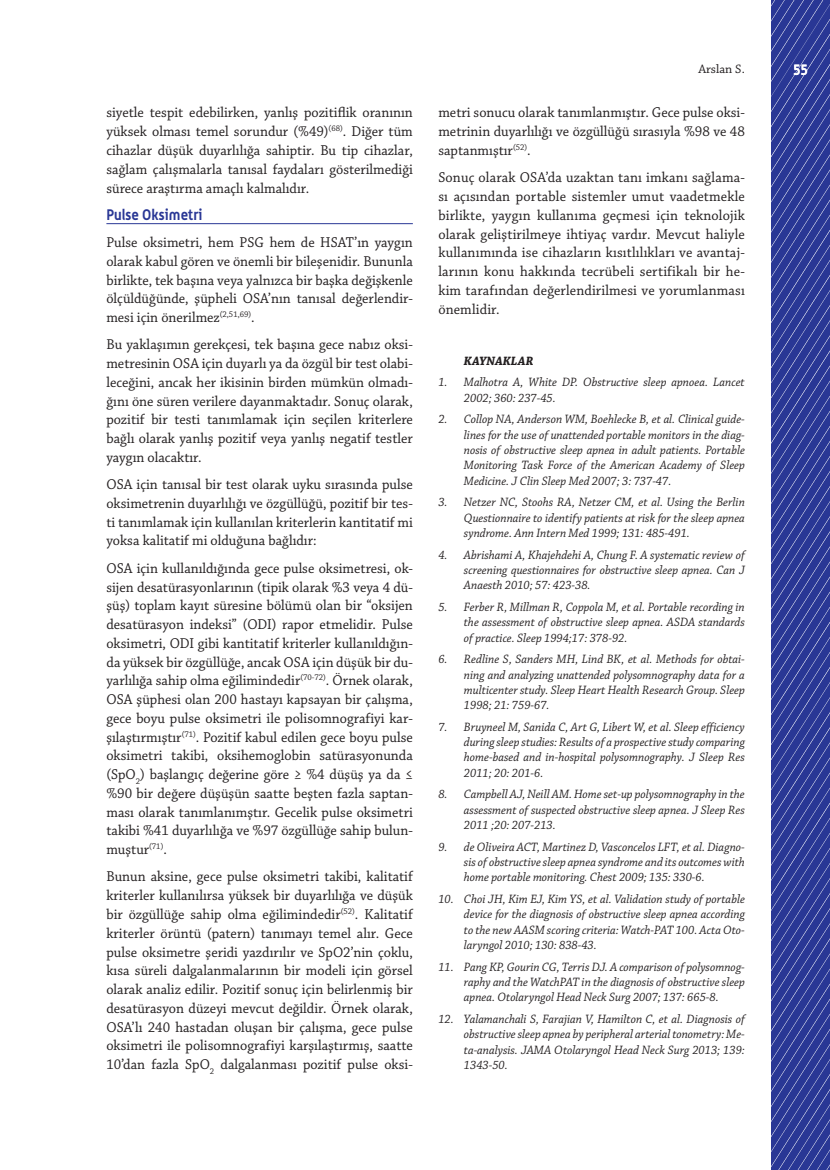
<style>
.page{position:relative;width:830px;height:1170px;background:#fff}
.page>*{position:absolute;margin:0;border:0;box-sizing:border-box;transform-origin:0 0}
.t1{font:15px/18.8px "Chaparral Pro";color:#231f20;text-align:justify;scale:.95 1}
.t2{font:700 15px "Alwyn OT";color:#293795;scale:.95 1}
.t3{font:700 15px "Alwyn OT";color:#fff;scale:.85 1}
.t4{font:12.9px "Chaparral Pro";color:#231f20}
.t5{font:italic 12.75px/15.3px "Chaparral Pro";color:#231f20;text-align:justify;scale:.95 1}
.t6{font:italic 700 12.75px "Chaparral Pro";color:#231f20;scale:.95 1}
</style>
<div class="page">
<svg style="left:771px;top:0;width:58px;height:1169px;background:#35429b"></svg>
<hr style="left:106px;top:223px;width:306px;height:1px;background:#293795">
<p class="t1" style="left:106px;top:104px;width:324px">siyetle tespit edebilirken, yanlış pozitiflik oranının yüksek olması temel sorundur (%49)<sup>(68)</sup>. Diğer tüm cihazlar düşük duyarlılığa sahiptir. Bu tip cihazlar, sağlam çalışmalarla tanısal faydaları gösterilmediği sürece araştırma amaçlı kalmalıdır.</p>
<p class="t2" style="left:106px;top:205px;width:102px">Pulse Oksimetri</p>
<p class="t1" style="left:106px;top:233px;width:324px">Pulse oksimetri, hem PSG hem de HSAT’ın yaygın olarak kabul gören ve önemli bir bileşenidir. Bununla birlikte, tek başına veya yalnızca bir başka değişkenle ölçüldüğünde, şüpheli OSA’nın tanısal değerlendir&shy;mesi için önerilmez<sup>(2,51,69)</sup>.</p>
<p class="t1" style="left:106px;top:336px;width:324px">Bu yaklaşımın gerekçesi, tek başına gece nabız oksi&shy;metresinin OSA için duyarlı ya da özgül bir test olabi&shy;leceğini, ancak her ikisinin birden mümkün olmadı&shy;ğını öne süren verilere dayanmaktadır. Sonuç olarak, pozitif bir testi tanımlamak için seçilen kriterlere bağlı olarak yanlış pozitif veya yanlış negatif testler yaygın olacaktır.</p>
<p class="t1" style="left:106px;top:475px;width:324px">OSA için tanısal bir test olarak uyku sırasında pulse oksimetrenin duyarlılığı ve özgüllüğü, pozitif bir tes&shy;ti tanımlamak için kullanılan kriterlerin kantitatif mi yoksa kalitatif mi olduğuna bağlıdır:</p>
<p class="t1" style="left:106px;top:559px;width:324px">OSA için kullanıldığında gece pulse oksimetresi, ok&shy;sijen desatürasyonlarının (tipik olarak %3 veya 4 dü&shy;şüş) toplam kayıt süresine bölümü olan bir “oksijen desatürasyon indeksi” (ODI) rapor etmelidir. Pulse oksimetri, ODI gibi kantitatif kriterler kullanıldığın&shy;da yüksek bir özgüllüğe, ancak OSA için düşük bir du&shy;yarlılığa sahip olma eğilimindedir<sup>(70-72)</sup>. Örnek olarak, OSA şüphesi olan 200 hastayı kapsayan bir çalışma, gece boyu pulse oksimetri ile polisomnografiyi kar&shy;şılaştırmıştır<sup>(71)</sup>. Pozitif kabul edilen gece boyu pulse oksimetri takibi, oksihemoglobin satürasyonunda (SpO<sub>2</sub>) başlangıç değerine göre ≥ %4 düşüş ya da ≤ %90 bir değere düşüşün saatte beşten fazla saptan&shy;ması olarak tanımlanımştır. Gecelik pulse oksimetri takibi %41 duyarlılığa ve %97 özgüllüğe sahip bulun&shy;muştur<sup>(71)</sup>.</p>
<p class="t1" style="left:106px;top:867px;width:324px">Bunun aksine, gece pulse oksimetri takibi, kalitatif kriterler kullanılırsa yüksek bir duyarlılığa ve düşük bir özgüllüğe sahip olma eğilimindedir<sup>(52)</sup>. Kalitatif kriterler örüntü (patern) tanımayı temel alır. Gece pulse oksimetre şeridi yazdırılır ve SpO2’nin çoklu, kısa süreli dalgalanmalarının bir modeli için görsel olarak analiz edilir. Pozitif sonuç için belirlenmiş bir desatürasyon düzeyi mevcut değildir. Örnek olarak, OSA’lı 240 hastadan oluşan bir çalışma, gece pulse oksimetri ile polisomnografiyi karşılaştırmış, saatte 10’dan fazla SpO<sub>2</sub> dalgalanması pozitif pulse oksi-</p>
<p class="t4" style="left:698px;top:62px;width:48px">Arslan S.</p>
<p class="t3" style="left:792px;top:61px;width:19px">55</p>
<p class="t1" style="left:438px;top:104px;width:324px">metri sonucu olarak tanımlanmıştır. Gece pulse oksi&shy;metrinin duyarlılığı ve özgüllüğü sırasıyla %98 ve 48 saptanmıştır<sup>(52)</sup>.</p>
<p class="t1" style="left:438px;top:169px;width:324px">Sonuç olarak OSA’da uzaktan tanı imkanı sağlama&shy;sı açısından portable sistemler umut vaadetmekle birlikte, yaygın kullanıma geçmesi için teknolojik olarak geliştirilmeye ihtiyaç vardır. Mevcut haliyle kullanımında ise cihazların kısıtlılıkları ve avantaj&shy;larının konu hakkında tecrübeli sertifikalı bir he&shy;kim tarafından değerlendirilmesi ve yorumlanması önemlidir.</p>
<p class="t6" style="left:463px;top:353px;width:75px">KAYNAKLAR</p>
<p class="t5" style="left:463px;top:375px;width:297px;text-indent:-26px">1. Malhotra A, White DP. Obstructive sleep apnoea. Lancet<br>2002; 360: 237-45.</p>
<p class="t5" style="left:463px;top:412px;width:297px;text-indent:-26px">2. Collop NA, Anderson WM, Boehlecke B, et al. Clinical guide&shy;lines for the use of unattended portable monitors in the diag&shy;nosis of obstructive sleep apnea in adult patients. Portable Monitoring Task Force of the American Academy of Sleep Medicine. J Clin Sleep Med 2007; 3: 737-47.</p>
<p class="t5" style="left:463px;top:495px;width:297px;text-indent:-26px">3. Netzer NC, Stoohs RA, Netzer CM, et al. Using the Berlin Questionnaire to identify patients at risk for the sleep apnea syndrome. Ann Intern Med 1999; 131: 485-491.</p>
<p class="t5" style="left:463px;top:547px;width:297px;text-indent:-26px">4. Abrishami A, Khajehdehi A, Chung F. A systematic review of screening questionnaires for obstructive sleep apnea. Can J Anaesth 2010; 57: 423-38.</p>
<p class="t5" style="left:463px;top:599px;width:297px;text-indent:-26px">5. Ferber R, Millman R, Coppola M, et al. Portable recording in the assessment of obstructive sleep apnea. ASDA standards of practice. Sleep 1994;17: 378-92.</p>
<p class="t5" style="left:463px;top:652px;width:297px;text-indent:-26px">6. Redline S, Sanders MH, Lind BK, et al. Methods for obtai&shy;ning and analyzing unattended polysomnography data for a multicenter study. Sleep Heart Health Research Group. Sleep 1998; 21: 759-67.</p>
<p class="t5" style="left:463px;top:719px;width:297px;text-indent:-26px">7. Bruyneel M, Sanida C, Art G, Libert W, et al. Sleep efficiency during sleep studies: Results of a prospective study comparing home-based and in-hospital polysomnography. J Sleep Res 2011; 20: 201-6.</p>
<p class="t5" style="left:463px;top:787px;width:297px;text-indent:-26px">8. Campbell AJ, Neill AM. Home set-up polysomnography in the assessment of suspected obstructive sleep apnea. J Sleep Res 2011 ;20: 207-213.</p>
<p class="t5" style="left:463px;top:839px;width:297px;text-indent:-26px">9. de Oliveira ACT, Martinez D, Vasconcelos LFT, et al. Diagno&shy;sis of obstructive sleep apnea syndrome and its outcomes with home portable monitoring. Chest 2009; 135: 330-6.</p>
<p class="t5" style="left:463px;top:891px;width:297px;text-indent:-26px">10. Choi JH, Kim EJ, Kim YS, et al. Validation study of portable device for the diagnosis of obstructive sleep apnea according to the new AASM scoring criteria: Watch-PAT 100. Acta Oto&shy;laryngol 2010; 130: 838-43.</p>
<p class="t5" style="left:463px;top:959px;width:297px;text-indent:-26px">11. Pang KP, Gourin CG, Terris DJ. A comparison of polysomnog&shy;raphy and the WatchPAT in the diagnosis of obstructive sleep apnea. Otolaryngol Head Neck Surg 2007; 137: 665-8.</p>
<p class="t5" style="left:463px;top:1011px;width:297px;text-indent:-26px">12. Yalamanchali S, Farajian V, Hamilton C, et al. Diagnosis of obstructive sleep apnea by peripheral arterial tonometry: Me&shy;ta-analysis. JAMA Otolaryngol Head Neck Surg 2013; 139:<br>1343-50.</p>
</div>
